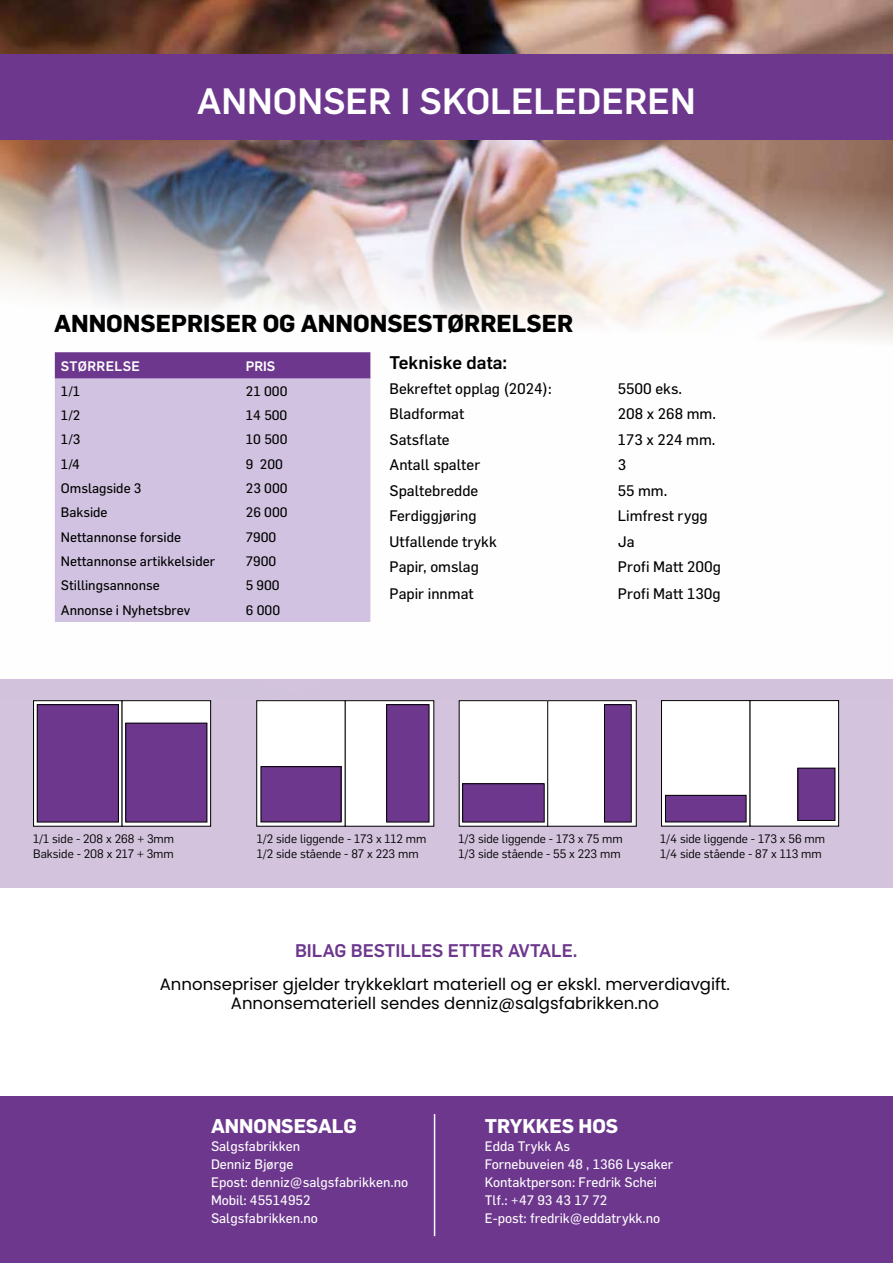
<style>
.page{position:relative;width:893px;height:1263px;background:#fff}
.page>*{position:absolute;margin:0;border:0;box-sizing:border-box;transform-origin:0 0}
.t1{font:500 36px "Flama";color:#fff}
.t2{font:700 24px "Flama";color:#000}
.t3{font:700 19.5px "Flama";color:#fff}
.t4{font:500 18px "Flama";color:#6d378d}
.t5{font:500 18px "Flama";color:#000}
.t6{font:16.5px/19.8px "Poppins";color:#000;text-align:center}
.t7{font:15px/25.5px "Flama";color:#000}
.t8{font:13.5px/18px "Flama";color:#fff}
.t9{font:13.5px "Flama";color:#000}
.t10{font:500 13.5px "Flama";letter-spacing:.025em;color:#fff}
.t11{font:12px/15px "Flama";color:#000}
</style>
<div class="page">
<div style="left:0;top:679px;width:893px;height:208px;background:#d3c3dd"></div>
<img style="left:0;top:0;width:893px;height:622px">
<div style="left:0;top:1096px;width:893px;height:167px;background:#6d378d"></div>
<svg style="left:55px;top:352px;width:315px;height:27px;background:#703c8f"></svg>
<div style="left:55px;top:379px;width:315px;height:243px;background:#d0c2e0"></div>
<div style="left:0;top:54px;width:893px;height:86px;background:#6d378d"></div>
<svg style="left:35px;top:702px;width:85px;height:123px"></svg>
<div style="left:33px;top:700px;width:89px;height:127px;border:1px solid #000"></div>
<div style="left:257px;top:701px;width:88px;height:125px;background:#fff"></div>
<div style="left:256px;top:700px;width:90px;height:127px;border:1px solid #000"></div>
<div style="left:459px;top:701px;width:89px;height:125px;background:#fff"></div>
<div style="left:459px;top:700px;width:89px;height:127px;border:1px solid #000"></div>
<div style="left:661px;top:700px;width:89px;height:126px;background:#fff"></div>
<div style="left:661px;top:700px;width:89px;height:126px;border:1px solid #000"></div>
<div style="left:122px;top:701px;width:89px;height:125px;background:#fff"></div>
<div style="left:122px;top:700px;width:89px;height:127px;border:1px solid #000"></div>
<div style="left:345px;top:701px;width:89px;height:125px;background:#fff"></div>
<div style="left:345px;top:700px;width:89px;height:127px;border:1px solid #000"></div>
<div style="left:548px;top:701px;width:88px;height:125px;background:#fff"></div>
<div style="left:547px;top:700px;width:90px;height:127px;border:1px solid #000"></div>
<div style="left:750px;top:700px;width:89px;height:126px;background:#fff"></div>
<div style="left:750px;top:700px;width:89px;height:126px;border:1px solid #000"></div>
<div style="left:37px;top:705px;width:81px;height:117px;background:#6d378d"></div>
<div style="left:37px;top:704px;width:82px;height:118px;border:1px solid #000"></div>
<div style="left:126px;top:723px;width:81px;height:99px;background:#6d378d"></div>
<div style="left:463px;top:784px;width:81px;height:38px;background:#6d378d"></div>
<div style="left:462px;top:783px;width:82px;height:39px;border:1px solid #000"></div>
<div style="left:261px;top:767px;width:80px;height:55px;background:#6d378d"></div>
<div style="left:261px;top:766px;width:80px;height:56px;border:1px solid #000"></div>
<div style="left:665px;top:795px;width:81px;height:27px;background:#6d378d"></div>
<div style="left:665px;top:795px;width:81px;height:27px;border:1px solid #000"></div>
<div style="left:604px;top:705px;width:27px;height:117px;background:#6d378d"></div>
<div style="left:604px;top:704px;width:27px;height:118px;border:1px solid #000"></div>
<div style="left:387px;top:705px;width:42px;height:117px;background:#6d378d"></div>
<div style="left:386px;top:704px;width:43px;height:118px;border:1px solid #000"></div>
<div style="left:798px;top:768px;width:37px;height:52px;background:#6d378d"></div>
<div style="left:798px;top:768px;width:37px;height:53px;border:1px solid #000"></div>
<hr style="left:434px;top:1114px;width:1px;height:122px;background:#fff">
<h1 class="t1" style="left:197px;top:75px;width:500px">ANNONSER I SKOLELEDEREN</h1>
<h2 class="t2" style="left:54px;top:306px;width:521px">ANNONSEPRISER OG ANNONSESTØRRELSER</h2>
<p class="t10" style="left:61px;top:356px;width:81px">STØRRELSE</p>
<p class="t10" style="left:246px;top:356px;width:31px">PRIS</p>
<h3 class="t5" style="left:390px;top:350px;width:119px">Tekniske data:</h3>
<p class="t9" style="left:61px;top:383px;width:21px">1/1</p>
<p class="t9" style="left:246px;top:383px;width:43px">21 000</p>
<p class="t9" style="left:61px;top:407px;width:21px">1/2</p>
<p class="t9" style="left:246px;top:407px;width:43px">14 500</p>
<p class="t9" style="left:61px;top:431px;width:21px">1/3</p>
<p class="t9" style="left:246px;top:431px;width:43px">10 500</p>
<p class="t9" style="left:61px;top:456px;width:21px">1/4</p>
<p class="t9" style="left:246px;top:456px;width:39px">9 200</p>
<p class="t9" style="left:61px;top:480px;width:82px">Omslagside 3</p>
<p class="t9" style="left:246px;top:480px;width:43px">23 000</p>
<p class="t9" style="left:61px;top:504px;width:48px">Bakside</p>
<p class="t9" style="left:246px;top:504px;width:43px">26 000</p>
<p class="t9" style="left:61px;top:529px;width:122px">Nettannonse forside</p>
<p class="t9" style="left:246px;top:529px;width:32px">7900</p>
<p class="t9" style="left:61px;top:553px;width:156px">Nettannonse artikkelsider</p>
<p class="t9" style="left:246px;top:553px;width:32px">7900</p>
<p class="t9" style="left:61px;top:577px;width:100px">Stillingsannonse</p>
<p class="t9" style="left:246px;top:577px;width:35px">5 900</p>
<p class="t9" style="left:61px;top:602px;width:131px">Annonse i Nyhetsbrev</p>
<p class="t9" style="left:246px;top:602px;width:36px">6 000</p>
<p class="t7" style="left:390px;top:375px;width:164px">Bekreftet opplag (2024):<br>Bladformat<br>Satsflate<br>Antall spalter<br>Spaltebredde<br>Ferdiggjøring<br>Utfallende trykk<br>Papir, omslag</p>
<p class="t7" style="left:390px;top:581px;width:86px">Papir innmat</p>
<p class="t7" style="left:618px;top:375px;width:105px">5500 eks.<br>208 x 268 mm.<br>173 x 224 mm.<br>3<br>55 mm.<br>Limfrest rygg<br>Ja<br>Profi Matt 200g</p>
<p class="t7" style="left:618px;top:581px;width:104px">Profi Matt 130g</p>
<p class="t11" style="left:33px;top:831px;width:143px">1/1 side - 208 x 268 + 3mm<br>Bakside - 208 x 217 + 3mm</p>
<p class="t11" style="left:257px;top:831px;width:171px">1/2 side liggende - 173 x 112 mm<br>1/2 side stående - 87 x 223 mm</p>
<p class="t11" style="left:458px;top:831px;width:166px">1/3 side liggende - 173 x 75 mm<br>1/3 side stående - 55 x 223 mm</p>
<p class="t11" style="left:660px;top:831px;width:167px">1/4 side liggende - 173 x 56 mm<br>1/4 side stående - 87 x 113 mm</p>
<h3 class="t4" style="left:295px;top:937px;width:284px">BILAG BESTILLES ETTER AVTALE.</h3>
<p class="t6" style="left:160px;top:974px;width:572px">Annonsepriser gjelder trykkeklart materiell og er ekskl. merverdiavgift.<br>Annonsemateriell sendes denniz@salgsfabrikken.no</p>
<h3 class="t3" style="left:211px;top:1111px;width:147px">ANNONSESALG</h3>
<p class="t8" style="left:211px;top:1136px;width:199px">Salgsfabrikken<br>Denniz Bjørge<br>Epost: denniz@salgsfabrikken.no<br>Mobil: 45514952<br>Salgsfabrikken.no</p>
<h3 class="t3" style="left:485px;top:1111px;width:135px">TRYKKES HOS</h3>
<p class="t8" style="left:485px;top:1136px;width:190px">Edda Trykk As<br>Fornebuveien 48 , 1366 Lysaker<br>Kontaktperson: Fredrik Schei<br>Tlf.: +47 93 43 17 72<br>E-post: fredrik@eddatrykk.no</p>
</div>
